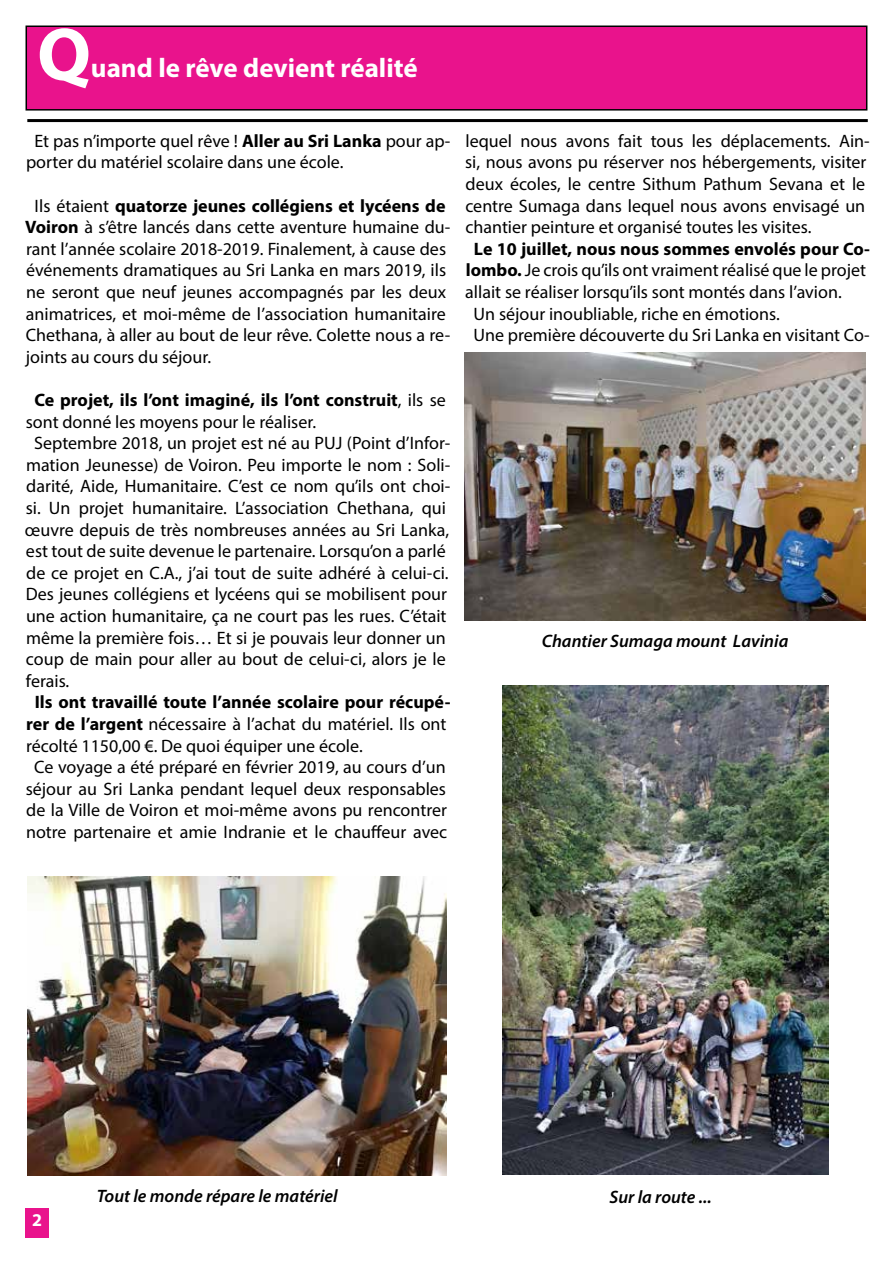
<style>
.page{position:relative;width:893px;height:1263px;background:#fff}
.page>*{position:absolute;margin:0;border:0;box-sizing:border-box;transform-origin:0 0}
.t1{font:700 75px "Myriad Pro";color:#fff}
.t2{font:700 27px "Myriad Pro";color:#fff}
.t3{font:18px/21.6px "Myriad Pro";color:#000}
.t4{font:700 18px "Myriad Pro";color:#000}
.t5{font:italic 600 18px "Myriad Pro";color:#000}
.t6{font:700 18px "Myriad Pro";color:#fff}
.s1{font-weight:700}
.s2{font-weight:400}
</style>
<div class="page">
<div style="left:26px;top:26px;width:841px;height:84px;background:#e9138c"></div>
<div style="left:26px;top:26px;width:841px;height:85px;border:2px solid #000"></div>
<div style="left:26px;top:1208px;width:23px;height:29px;background:#e9138c"></div>
<hr style="left:27px;top:119px;width:841px;height:3px;background:#000">
<img style="left:27px;top:876px;width:419px;height:299px">
<img style="left:465px;top:353px;width:401px;height:268px">
<img style="left:502px;top:685px;width:327px;height:489px">
<h1 class="t1" style="left:37px;top:5px;width:55px">Q</h1>
<h2 class="t2" style="left:91px;top:51px;width:328px">uand le rêve devient réalité</h2>
<p class="t3" style="left:26px;top:130px;width:426px;text-indent:8px">Et pas n’importe quel rêve ! <span class="s1">Aller au Sri Lanka</span> pour ap&shy;porter du matériel scolaire dans une école.</p>
<p class="t3" style="left:25px;top:194px;width:427px;text-indent:9px">Ils étaient <span class="s1">quatorze jeunes collégiens et lycéens de Voiron</span> à s’être lancés dans cette aventure humaine du&shy;rant l’année scolaire 2018-2019. Finalement, à cause des événements dramatiques au Sri Lanka en mars 2019, ils ne seront que neuf jeunes accompagnés par les deux animatrices, et moi-même de l’association humanitaire Chethana, à aller au bout de leur rêve. Colette nous a re&shy;joints au cours du séjour.</p>
<p class="t4" style="left:34px;top:388px;width:413px">Ce projet, ils l’ont imaginé, ils l’ont construit<span class="s2">, ils se</span></p>
<p class="t3" style="left:26px;top:410px;width:292px">sont donné les moyens pour le réaliser.</p>
<p class="t3" style="left:34px;top:432px;width:418px">Septembre 2018, un projet est né au PUJ (Point d’Infor-</p>
<p class="t3" style="left:26px;top:454px;width:426px">mation Jeunesse) de Voiron. Peu importe le nom : Soli-</p>
<p class="t3" style="left:26px;top:475px;width:426px">darité, Aide, Humanitaire. C’est ce nom qu’ils ont choi-</p>
<p class="t3" style="left:26px;top:497px;width:422px">si. Un projet humanitaire. L’association Chethana, qui</p>
<p class="t3" style="left:25px;top:518px;width:426px">œuvre depuis de très nombreuses années au Sri Lanka,</p>
<p class="t3" style="left:26px;top:540px;width:421px">est tout de suite devenue le partenaire. Lorsqu’on a parlé</p>
<p class="t3" style="left:26px;top:562px;width:424px">de ce projet en C.A., j’ai tout de suite adhéré à celui-ci.</p>
<p class="t3" style="left:26px;top:583px;width:423px">Des jeunes collégiens et lycéens qui se mobilisent pour</p>
<p class="t3" style="left:26px;top:605px;width:422px">une action humanitaire, ça ne court pas les rues. C’était</p>
<p class="t3" style="left:26px;top:626px;width:421px">même la première fois… Et si je pouvais leur donner un</p>
<p class="t3" style="left:26px;top:648px;width:421px">coup de main pour aller au bout de celui-ci, alors je le</p>
<p class="t3" style="left:26px;top:670px;width:45px">ferais.</p>
<p class="t4" style="left:35px;top:691px;width:417px">Ils ont travaillé toute l’année scolaire pour récupé-</p>
<p class="t3" style="left:26px;top:713px;width:422px"><span class="s1">rer de l’argent</span> nécessaire à l’achat du matériel. Ils ont</p>
<p class="t3" style="left:26px;top:734px;width:338px">récolté 1150,00 €. De quoi équiper une école.</p>
<p class="t3" style="left:34px;top:756px;width:413px">Ce voyage a été préparé en février 2019, au cours d’un</p>
<p class="t3" style="left:26px;top:778px;width:422px">séjour au Sri Lanka pendant lequel deux responsables</p>
<p class="t3" style="left:26px;top:799px;width:422px">de la Ville de Voiron et moi-même avons pu rencontrer</p>
<p class="t3" style="left:26px;top:821px;width:423px">notre partenaire et amie Indranie et le chauffeur avec</p>
<p class="t3" style="left:465px;top:130px;width:406px">lequel nous avons fait tous les déplacements. Ain&shy;si, nous avons pu réserver nos hébergements, visiter deux écoles, le centre Sithum Pathum Sevana et le centre Sumaga dans lequel nous avons envisagé un chantier peinture et organisé toutes les visites.</p>
<p class="t4" style="left:474px;top:237px;width:397px">Le 10 juillet, nous nous sommes envolés pour Co-</p>
<p class="t3" style="left:466px;top:259px;width:402px"><span class="s1">lombo.</span> Je crois qu’ils ont vraiment réalisé que le projet</p>
<p class="t3" style="left:465px;top:281px;width:378px">allait se réaliser lorsqu’ils sont montés dans l’avion.</p>
<p class="t3" style="left:474px;top:302px;width:308px">Un séjour inoubliable, riche en émotions.</p>
<p class="t3" style="left:474px;top:324px;width:398px">Une première découverte du Sri Lanka en visitant Co-</p>
<p class="t5" style="left:542px;top:629px;width:248px">Chantier Sumaga mount Lavinia</p>
<p class="t6" style="left:32px;top:1208px;width:11px">2</p>
<p class="t5" style="left:97px;top:1184px;width:243px">Tout le monde répare le matériel</p>
<p class="t5" style="left:610px;top:1185px;width:104px">Sur la route ...</p>
</div>
